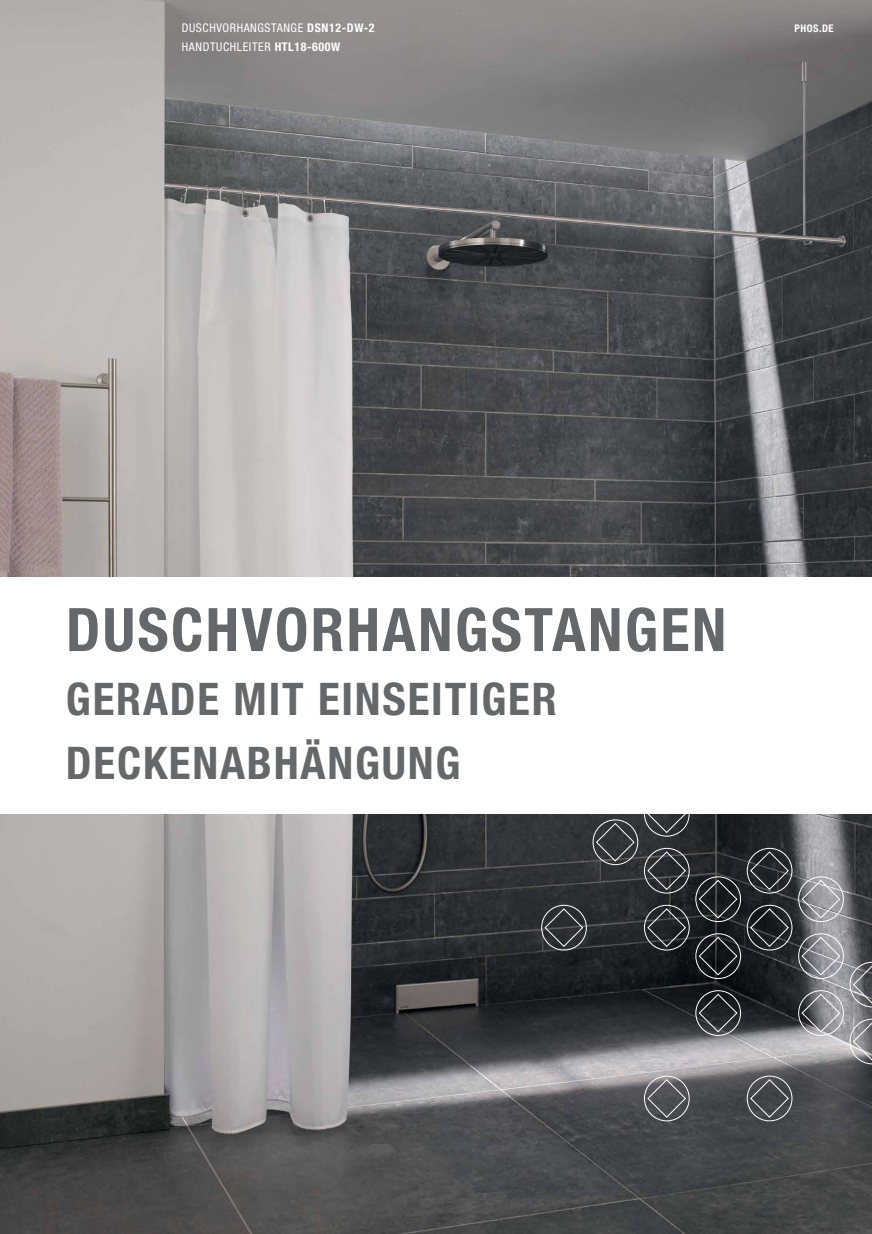
<style>
.page{position:relative;width:872px;height:1234px;background:#fff}
.page>*{position:absolute;margin:0;border:0;box-sizing:border-box;transform-origin:0 0}
.t1{font:700 condensed 60px "Helvetica Neue LT Std";letter-spacing:.04em;color:#65686a}
.t2{font:700 condensed 45px/63.8px "Helvetica Neue LT Std";letter-spacing:.04em;color:#65686a}
.t3{font:condensed 12px/19.2px "Helvetica Neue LT Std";letter-spacing:.05em;color:#fff}
.t4{font:700 condensed 10.5px "Helvetica Neue LT Std";letter-spacing:.05em;color:#fff}
.s1{font-weight:700}
</style>
<div class="page">
<img style="left:0;top:0;width:872px;height:1233px">
<svg style="left:746px;top:1075px;width:46px;height:46px;background:#595b5f"></svg>
<svg style="left:643px;top:1075px;width:47px;height:46px;background:#6a6a6f"></svg>
<svg style="left:798px;top:932px;width:74px;height:132px;background:#8d8d92"></svg>
<svg style="left:798px;top:875px;width:46px;height:47px;background:#9c9ca1"></svg>
<svg style="left:695px;top:989px;width:46px;height:46px;background:#3b3e42"></svg>
<svg style="left:541px;top:813px;width:251px;height:166px;background:#303237"></svg>
<div style="left:0;top:577px;width:872px;height:236px;background:#fff"></div>
<p class="t3" style="left:182px;top:18px;width:194px">DUSCHVORHANGSTANGE <span class="s1">DSN12-DW-2<br></span>HANDTUCHLEITER <span class="s1">HTL18-600W</span></p>
<p class="t4" style="left:794px;top:22px;width:41px">PHOS.DE</p>
<h1 class="t1" style="left:66px;top:593px;width:662px">DUSCHVORHANGSTANGEN</h1>
<h2 class="t2" style="left:66px;top:666px;width:492px">GERADE MIT EINSEITIGER<br>DECKENABHÄNGUNG</h2>
</div>
